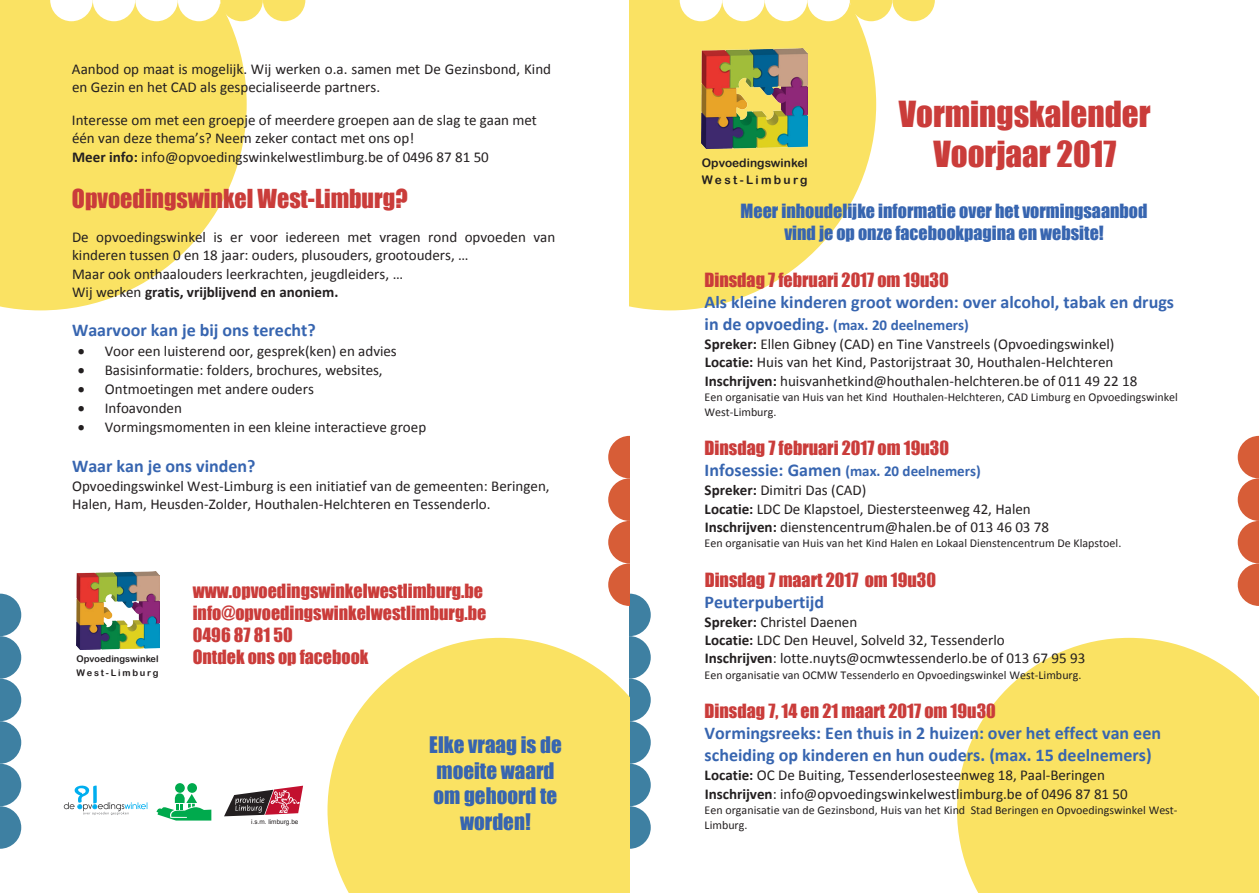
<style>
.page{position:relative;width:1259px;height:893px;background:#fff}
.page>*{position:absolute;margin:0;border:0;box-sizing:border-box;transform-origin:0 0}
.t1{font:33px/40.2px "Impact";color:#ca3c3a;text-align:center}
.t2{font:24px "Impact";color:#ca3c3a}
.t3{font:21px/25.7px "Impact";color:#3765b0;text-align:center}
.t4{font:700 18px/21.9px "Calibri";color:#3765b0}
.t5{font:18px/21.9px "Impact";color:#ca3c3a}
.t6{font:18px/21.9px "Impact";color:#3765b0;text-align:center}
.t7{font:15px/18.3px "Calibri";color:#231f20}
.t8{font:12px/14.7px "Calibri";color:#231f20}
.t9{font:11.85px/16.5px "Arial Rounded MT Bold";letter-spacing:.005em;color:#231f20}
.t10{font:9.15px/13.2px "Arial Rounded MT Bold";letter-spacing:.005em;color:#231f20}
.t11{font:6.45px "Arial";color:#231f20}
.s1{font-weight:700}
.s2{font-weight:700;font-size:18px;color:#3765b0}
.s3{font-weight:700;color:#3765b0}
</style>
<div class="page">
<svg style="left:629px;top:0;width:247px;height:310px;fill:#fae263"></svg>
<svg style="left:957px;top:638px;width:302px;height:255px;background:#fae575"></svg>
<svg style="left:679px;top:0;width:256px;height:21px"></svg>
<svg style="left:1237px;top:436px;width:22px;height:170px"></svg>
<svg style="left:0;top:0;width:247px;height:310px;background:#fae577"></svg>
<svg style="left:327px;top:638px;width:302px;height:255px;background:#fae574"></svg>
<svg style="left:50px;top:0;width:255px;height:21px"></svg>
<svg style="left:0;top:594px;width:21px;height:255px"></svg>
<svg style="left:608px;top:436px;width:43px;height:413px"></svg>
<svg style="left:224px;top:786px;width:79px;height:30px"></svg>
<div style="left:175px;top:783px;width:10px;height:10px;background:#00aa4d;border-radius:50%"></div>
<div style="left:187px;top:783px;width:10px;height:10px;background:#00aa4d;border-radius:50%"></div>
<svg style="left:156px;top:793px;width:55px;height:27px"></svg>
<svg style="left:64px;top:786px;width:84px;height:29px"></svg>
<img style="left:701px;top:48px;width:106px;height:101px">
<img style="left:77px;top:571px;width:82px;height:78px">
<p class="t7" style="left:72px;top:60px;width:481px">Aanbod op maat is mogelijk. Wij werken o.a. samen met De Gezinsbond, Kind en Gezin en het CAD als gespecialiseerde partners.</p>
<p class="t7" style="left:72px;top:111px;width:466px">Interesse om met een groepje of meerdere groepen aan de slag te gaan met één van deze thema’s? Neem zeker contact met ons op!<br><span class="s1">Meer info:</span> info@opvoedingswinkelwestlimburg.be of 0496 87 81 50</p>
<h2 class="t2" style="left:72px;top:180px;width:337px">Opvoedingswinkel West-Limburg?</h2>
<p class="t7" style="left:72px;top:228px;width:485px">De opvoedingswinkel is er voor iedereen met vragen rond opvoeden van kinderen tussen 0 en 18 jaar: ouders, plusouders, grootouders, …<br>Maar ook onthaalouders leerkrachten, jeugdleiders, …<br>Wij werken <span class="s1">gratis, vrijblijvend en anoniem.</span></p>
<p class="t4" style="left:72px;top:319px;width:245px">Waarvoor kan je bij ons terecht?</p>
<p class="t7" style="left:78px;top:342px;width:321px">• Voor een luisterend oor, gesprek(ken) en advies</p>
<p class="t7" style="left:78px;top:361px;width:306px">• Basisinformatie: folders, brochures, websites,</p>
<p class="t7" style="left:78px;top:380px;width:238px">• Ontmoetingen met andere ouders</p>
<p class="t7" style="left:78px;top:399px;width:106px">• Infoavonden</p>
<p class="t7" style="left:78px;top:418px;width:350px">• Vormingsmomenten in een kleine interactieve groep</p>
<p class="t4" style="left:72px;top:455px;width:185px">Waar kan je ons vinden?</p>
<p class="t7" style="left:72px;top:477px;width:479px">Opvoedingswinkel West‐Limburg is een initiatief van de gemeenten: Beringen,<br>Halen, Ham, Heusden‐Zolder, Houthalen‐Helchteren en Tessenderlo.</p>
<p class="t10" style="left:77px;top:652px;width:84px">Opvoedingswinkel<br>West-Limburg</p>
<p class="t5" style="left:193px;top:579px;width:295px">www.opvoedingswinkelwestlimburg.be info@opvoedingswinkelwestlimburg.be<br>0496 87 81 50<br>Ontdek ons op facebook</p>
<p class="t11" style="left:251px;top:817px;width:49px">i.s.m. limburg.be</p>
<h3 class="t3" style="left:429px;top:731px;width:134px">Elke vraag is de moeite waard om gehoord te worden!</h3>
<h1 class="t1" style="left:899px;top:93px;width:253px">Vormingskalender<br>Voorjaar 2017</h1>
<p class="t6" style="left:740px;top:199px;width:408px">Meer inhoudelijke informatie over het vormingsaanbod vind je op onze facebookpagina en website!</p>
<p class="t5" style="left:704px;top:269px;width:246px">Dinsdag 7 februari 2017 om 19u30</p>
<p class="t4" style="left:704px;top:291px;width:471px">Als kleine kinderen groot worden: over alcohol, tabak en drugs</p>
<p class="t7" style="left:704px;top:316px;width:434px"><span class="s2">in de opvoeding.</span> <span class="s3">(max. 20 deelnemers)<br></span><span class="s1">Spreker:</span> Ellen Gibney (CAD) en Tine Vanstreels (Opvoedingswinkel)<br><span class="s1">Locatie:</span> Huis van het Kind, Pastorijstraat 30, Houthalen‐Helchteren <span class="s1">Inschrijven:</span> huisvanhetkind@houthalen‐helchteren.be of 011 49 22 18</p>
<p class="t8" style="left:704px;top:390px;width:475px">Een organisatie van Huis van het Kind Houthalen‐Helchteren, CAD Limburg en Opvoedingswinkel<br>West‐Limburg.</p>
<p class="t5" style="left:704px;top:437px;width:246px">Dinsdag 7 februari 2017 om 19u30</p>
<p class="t7" style="left:704px;top:462px;width:346px"><span class="s2">Infosessie: Gamen</span> <span class="s3">(max. 20 deelnemers)<br></span><span class="s1">Spreker:</span> Dimitri Das (CAD)<br><span class="s1">Locatie:</span> LDC De Klapstoel, Diestersteenweg 42, Halen <span class="s1">Inschrijven:</span> dienstencentrum@halen.be of 013 46 03 78</p>
<p class="t8" style="left:704px;top:536px;width:418px">Een organisatie van Huis van het Kind Halen en Lokaal Dienstencentrum De Klapstoel.</p>
<p class="t5" style="left:705px;top:568px;width:233px">Dinsdag 7 maart 2017 om 19u30</p>
<p class="t4" style="left:704px;top:591px;width:121px">Peuterpubertijd</p>
<p class="t7" style="left:704px;top:613px;width:382px"><span class="s1">Spreker:</span> Christel Daenen<br><span class="s1">Locatie:</span> LDC Den Heuvel, Solveld 32, Tessenderlo<br><span class="s1">Inschrijven</span>: lotte.nuyts@ocmwtessenderlo.be of 013 67 95 93</p>
<p class="t8" style="left:704px;top:667px;width:378px">Een organisatie van OCMW Tessenderlo en Opvoedingswinkel West‐Limburg.</p>
<p class="t5" style="left:704px;top:700px;width:293px">Dinsdag 7, 14 en 21 maart 2017 om 19u30</p>
<p class="t4" style="left:704px;top:722px;width:458px">Vormingsreeks: Een thuis in 2 huizen: over het effect van een scheiding op kinderen en hun ouders. (max. 15 deelnemers)</p>
<p class="t7" style="left:704px;top:766px;width:425px"><span class="s1">Locatie:</span> OC De Buiting, Tessenderlosesteenweg 18, Paal‐Beringen<br><span class="s1">Inschrijven</span>: info@opvoedingswinkelwestlimburg.be of 0496 87 81 50</p>
<p class="t8" style="left:704px;top:803px;width:474px">Een organisatie van de Gezinsbond, Huis van het Kind Stad Beringen en Opvoedingswinkel West‐<br>Limburg.</p>
<p class="t9" style="left:702px;top:155px;width:107px">Opvoedingswinkel<br>West-Limburg</p>
</div>
